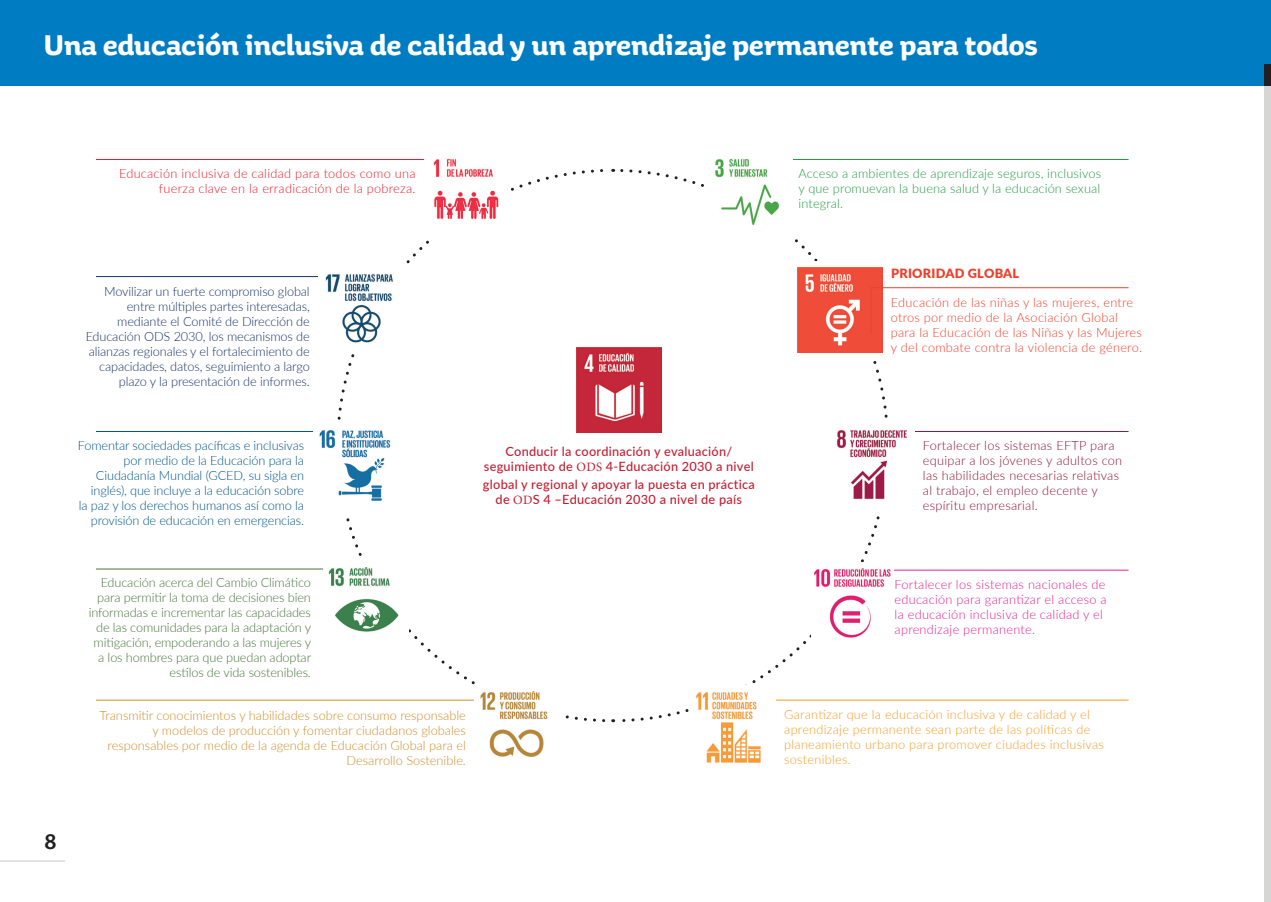
<style>
.page{position:relative;width:1271px;height:902px;background:#fff}
.page>*{position:absolute;margin:0;border:0;box-sizing:border-box;transform-origin:0 0}
.t1{font:700 30px "Aniuk";color:#fff}
.t2{font:600 22.5px "Myriad Pro";color:#231f20}
.t3{font:300 12.75px/15px "Lato";letter-spacing:-.01em;color:#183568;text-align:right}
.t4{font:300 12.75px/15px "Lato";letter-spacing:-.01em;color:#47763b;text-align:right}
.t5{font:300 12.75px/15px "Lato";letter-spacing:-.01em;color:#01558a;text-align:right}
.t6{font:300 12.75px/15px "Lato";color:#cf8d2a;text-align:right}
.t7{font:300 12.75px/15px "Lato";letter-spacing:.02em;color:#f89c25}
.t8{font:500 12.75px/15.5px "Lato";letter-spacing:.02em;color:#c21f32;text-align:center}
.t9{font:300 12.75px/15px "Lato";letter-spacing:.02em;color:#ee402a}
.t10{font:300 12.75px/15px "Lato";letter-spacing:.02em;color:#8e1737}
.t11{font:300 12.75px/15px "Lato";letter-spacing:.02em;color:#e22391}
.t12{font:300 12.75px/15px "Lato";letter-spacing:.01em;color:#269b47;text-align:justify}
.t13{font:300 12.75px/15px "Lato";letter-spacing:.02em;color:#eb1d2c;text-align:right}
.t14{font:900 12.75px "Lato";letter-spacing:.02em;color:#ee402a}
.s1{font-family:"Minion Pro";font-weight:400}
</style>
<div class="page">
<hr style="left:0;top:860px;width:65px;height:1px;background:#cdcecb">
<div style="left:1264px;top:0;width:7px;height:85px;background:#007cc2"></div>
<div style="left:0;top:0;width:1264px;height:85px;background:#007cc2"></div>
<div style="left:1264px;top:64px;width:7px;height:837px;background:#d6d7d4"></div>
<div style="left:1264px;top:64px;width:7px;height:21px;background:#231f20"></div>
<svg style="left:614px;top:516px;width:276px;height:206px"></svg>
<svg style="left:335px;top:518px;width:271px;height:204px"></svg>
<svg style="left:337px;top:169px;width:274px;height:264px"></svg>
<svg style="left:618px;top:169px;width:270px;height:264px"></svg>
<img style="left:576px;top:347px;width:85px;height:85px">
<svg style="left:792px;top:159px;width:337px;height:51px"></svg>
<svg style="left:894px;top:569px;width:235px;height:2px"></svg>
<img style="left:812px;top:562px;width:79px;height:77px">
<svg style="left:915px;top:431px;width:214px;height:1px"></svg>
<img style="left:829px;top:423px;width:78px;height:76px">
<div style="left:797px;top:261px;width:85px;height:100px;background:#fff"></div>
<img style="left:797px;top:268px;width:85px;height:84px">
<svg style="left:870px;top:287px;width:259px;height:47px"></svg>
<hr style="left:96px;top:699px;width:378px;height:1px;background:#cf8d2a">
<hr style="left:776px;top:699px;width:352px;height:1px;background:#f89c25">
<div style="left:474px;top:685px;width:88px;height:85px;background:#fff"></div>
<img style="left:480px;top:691px;width:68px;height:66px">
<svg style="left:96px;top:568px;width:227px;height:2px"></svg>
<img style="left:328px;top:561px;width:80px;height:85px">
<svg style="left:95px;top:431px;width:218px;height:1px"></svg>
<img style="left:319px;top:423px;width:79px;height:78px">
<svg style="left:95px;top:276px;width:223px;height:2px"></svg>
<img style="left:325px;top:268px;width:78px;height:85px">
<img style="left:707px;top:158px;width:85px;height:79px">
<svg style="left:95px;top:159px;width:330px;height:74px"></svg>
<img style="left:425px;top:159px;width:85px;height:78px">
<img style="left:690px;top:685px;width:85px;height:78px">
<h1 class="t1" style="left:44px;top:27px;width:995px">Una educación inclusiva de calidad y un aprendizaje permanente para todos</h1>
<p class="t13" style="left:119px;top:165px;width:298px">Educación inclusiva de calidad para todos como una fuerza clave en la erradicación de la pobreza.</p>
<p class="t3" style="left:86px;top:283px;width:226px">Movilizar un fuerte compromiso global entre múltiples partes interesadas, mediante el Comité de Dirección de Educación ODS 2030, los mecanismos de alianzas regionales y el fortalecimiento de capacidades, datos, seguimiento a largo plazo y la presentación de informes.</p>
<p class="t5" style="left:78px;top:437px;width:228px">Fomentar sociedades pacíficas e inclusivas por medio de la Educación para la Ciudadanía Mundial (GCED, su sigla en inglés), que incluye a la educación sobre<br>la paz y los derechos humanos así como la provisión de educación en emergencias.</p>
<p class="t4" style="left:89px;top:574px;width:224px">Educación acerca del Cambio Climático para permitir la toma de decisiones bien informadas e incrementar las capacidades de las comunidades para la adaptación y mitigación, empoderando a las mujeres y a los hombres para que puedan adoptar estilos de vida sostenibles.</p>
<p class="t8" style="left:484px;top:442px;width:271px">Conducir la coordinación y evaluación/ seguimiento de <span class="s1">ODS</span> 4-Educación 2030 a nivel</p>
<p class="t8" style="left:483px;top:475px;width:273px">global y regional y apoyar la puesta en práctica de <span class="s1">OD</span>S 4 –Educación 2030 a nivel de país</p>
<p class="t12" style="left:798px;top:165px;width:304px">Acceso a ambientes de aprendizaje seguros, inclusivos y que promuevan la buena salud y la educación sexual integral.</p>
<p class="t14" style="left:891px;top:264px;width:130px">PRIORIDAD GLOBAL</p>
<p class="t9" style="left:891px;top:294px;width:253px">Educación de las niñas y las mujeres, entre otros por medio de la Asociación Global para la Educación de las Niñas y las Mujeres y del combate contra la violencia de género.</p>
<p class="t10" style="left:923px;top:437px;width:201px">Fortalecer los sistemas EFTP para equipar a los jóvenes y adultos con las habilidades necesarias relativas al trabajo, el empleo decente y espíritu empresarial.</p>
<p class="t11" style="left:894px;top:575px;width:214px">Fortalecer los sistemas nacionales de educación para garantizar el acceso a la educación inclusiva de calidad y el aprendizaje permanente.</p>
<h2 class="t2" style="left:45px;top:826px;width:14px">8</h2>
<p class="t6" style="left:100px;top:706px;width:368px">Transmitir conocimientos y habilidades sobre consumo responsable y modelos de producción y fomentar ciudadanos globales responsables por medio de la agenda de Educación Global para el Desarrollo Sostenible.</p>
<p class="t7" style="left:784px;top:705px;width:321px">Garantizar que la educación inclusiva y de calidad y el aprendizaje permanente sean parte de las políticas de planeamiento urbano para promover ciudades inclusivas sostenibles.</p>
</div>
